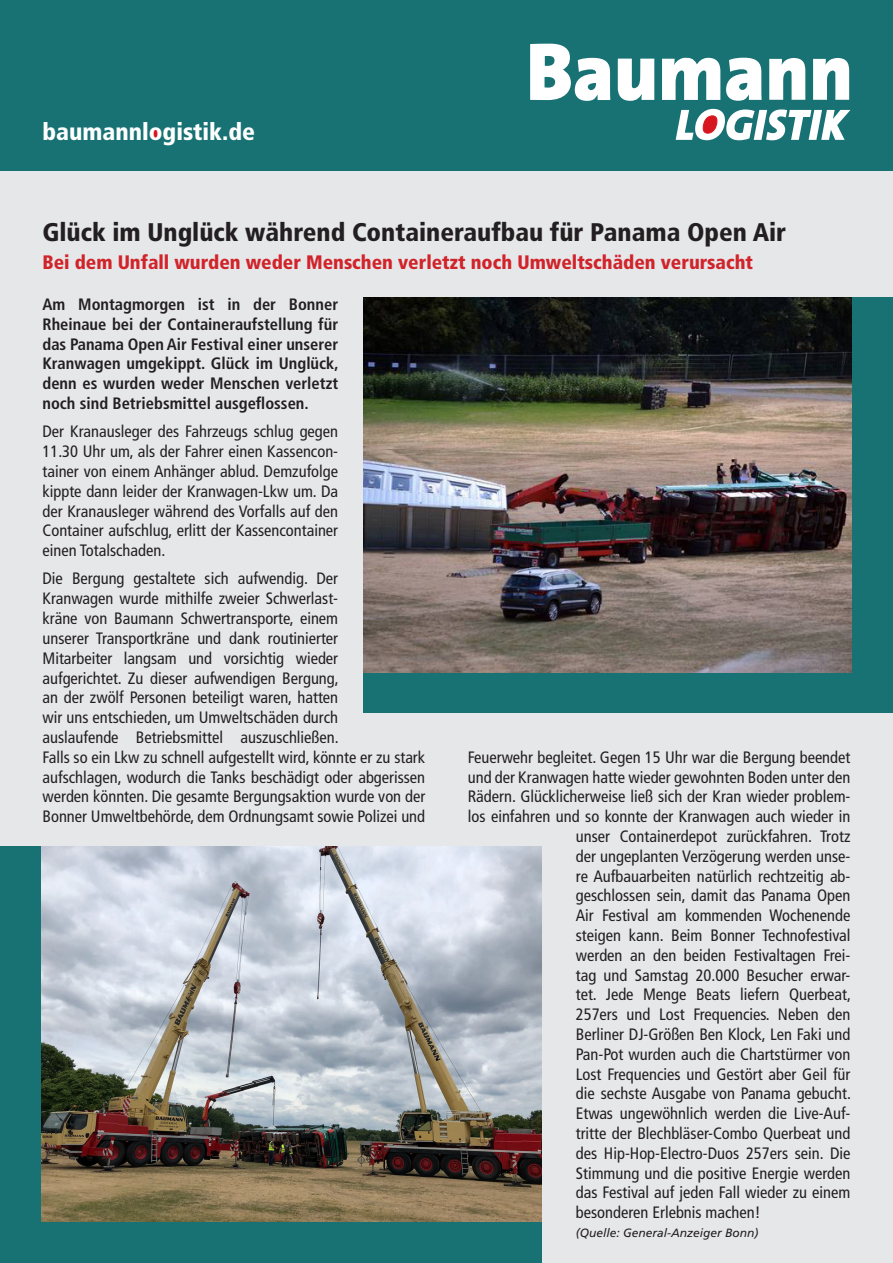
<style>
.page{position:relative;width:893px;height:1263px;background:#e6e7e9}
.page>*{position:absolute;margin:0;border:0;box-sizing:border-box;transform-origin:0 0}
.t1{font:900 condensed 25.5px "Frutiger LT";color:#231f20}
.t2{font:900 condensed 24px "Frutiger LT";color:#fff}
.t3{font:900 condensed 19.5px "Frutiger LT";color:#d1232a}
.t4{font:condensed 16.5px/19.8px "Frutiger LT";color:#231f20;text-align:justify}
.t5{font:700 condensed 16.5px/19.8px "Frutiger LT";color:#231f20;text-align:justify}
.t6{font:italic 12px "Frutiger LT";color:#231f20}
</style>
<div class="page">
<div style="left:0;top:0;width:893px;height:170px;background:#187274"></div>
<div style="left:153px;top:129px;width:6px;height:9px;background:#d7171f;border-radius:50%"></div>
<svg style="left:530px;top:44px;width:80px;height:57px"></svg>
<svg style="left:726px;top:58px;width:36px;height:43px"></svg>
<svg style="left:618px;top:59px;width:36px;height:42px"></svg>
<svg style="left:662px;top:58px;width:58px;height:42px"></svg>
<svg style="left:769px;top:58px;width:36px;height:42px;background:#d0e2e3"></svg>
<svg style="left:813px;top:58px;width:36px;height:42px"></svg>
<svg style="left:676px;top:110px;width:17px;height:30px"></svg>
<svg style="left:695px;top:109px;width:30px;height:31px"></svg>
<div style="left:703px;top:116px;width:14px;height:17px;background:#d7171f;border-radius:5px"></div>
<div style="left:703px;top:116px;width:14px;height:17px;border:1px solid #d7171f;border-radius:5px"></div>
<svg style="left:726px;top:109px;width:124px;height:31px"></svg>
<div style="left:364px;top:298px;width:529px;height:415px;background:#187274"></div>
<img style="left:364px;top:298px;width:487px;height:375px">
<div style="left:0;top:846px;width:542px;height:417px;background:#187274"></div>
<img style="left:42px;top:846px;width:500px;height:375px">
<p class="t2" style="left:43px;top:117px;width:214px">baumannlogistik.de</p>
<p class="t1" style="left:43px;top:217px;width:745px">Glück im Unglück während Containeraufbau für Panama Open Air</p>
<p class="t3" style="left:43px;top:250px;width:712px">Bei dem Unfall wurden weder Menschen verletzt noch Umweltschäden verursacht</p>
<p class="t5" style="left:43px;top:294px;width:298px">Am Montagmorgen ist in der Bonner Rheinaue bei der Containeraufstellung für das Panama Open Air Festival einer unserer Kranwagen umgekippt. Glück im Unglück, denn es wurden weder Menschen verletzt noch sind Betriebsmittel ausgeflossen.</p>
<p class="t4" style="left:43px;top:422px;width:297px">Der Kranausleger des Fahrzeugs schlug gegen 11.30 Uhr um, als der Fahrer einen Kassencon&shy;tainer von einem Anhänger ablud. Demzufolge kippte dann leider der Kranwagen-Lkw um. Da der Kranausleger während des Vorfalls auf den Container aufschlug, erlitt der Kassencontainer einen Totalschaden.</p>
<p class="t4" style="left:43px;top:569px;width:384px;text-align:left">Die Bergung gestaltete sich aufwendig. Der<br>Kranwagen wurde mithilfe zweier Schwerlast-<br>kräne von Baumann Schwertransporte, einem<br>unserer Transportkräne und dank routinierter<br>Mitarbeiter langsam und vorsichtig wieder<br>aufgerichtet. Zu dieser aufwendigen Bergung,<br>an der zwölf Personen beteiligt waren, hatten<br>wir uns entschieden, um Umweltschäden durch<br>auslaufende Betriebsmittel auszuschließen.<br>Falls so ein Lkw zu schnell aufgestellt wird, könnte er zu stark aufschlagen, wodurch die Tanks beschädigt oder abgerissen werden könnten. Die gesamte Bergungsaktion wurde von der Bonner Umweltbehörde, dem Ordnungsamt sowie Polizei und</p>
<p class="t4" style="left:468px;top:747px;width:384px">Feuerwehr begleitet. Gegen 15 Uhr war die Bergung beendet</p>
<p class="t4" style="left:468px;top:767px;width:384px">und der Kranwagen hatte wieder gewohnten Boden unter den</p>
<p class="t4" style="left:468px;top:787px;width:384px">Rädern. Glücklicherweise ließ sich der Kran wieder problem-</p>
<p class="t4" style="left:468px;top:807px;width:384px">los einfahren und so konnte der Kranwagen auch wieder in</p>
<p class="t4" style="left:576px;top:826px;width:276px">unser Containerdepot zurückfahren. Trotz</p>
<p class="t4" style="left:576px;top:846px;width:276px">der ungeplanten Verzögerung werden unse-</p>
<p class="t4" style="left:576px;top:866px;width:276px">re Aufbauarbeiten natürlich rechtzeitig ab-</p>
<p class="t4" style="left:576px;top:886px;width:276px">geschlossen sein, damit das Panama Open</p>
<p class="t4" style="left:576px;top:906px;width:276px">Air Festival am kommenden Wochenende</p>
<p class="t4" style="left:576px;top:925px;width:276px">steigen kann. Beim Bonner Technofestival</p>
<p class="t4" style="left:576px;top:945px;width:276px">werden an den beiden Festivaltagen Frei-</p>
<p class="t4" style="left:576px;top:965px;width:276px">tag und Samstag 20.000 Besucher erwar-</p>
<p class="t4" style="left:576px;top:985px;width:277px">tet. Jede Menge Beats liefern Querbeat,</p>
<p class="t4" style="left:576px;top:1005px;width:276px">257ers und Lost Frequencies. Neben den</p>
<p class="t4" style="left:576px;top:1024px;width:276px">Berliner DJ-Größen Ben Klock, Len Faki und</p>
<p class="t4" style="left:576px;top:1044px;width:276px">Pan-Pot wurden auch die Chartstürmer von</p>
<p class="t4" style="left:576px;top:1064px;width:276px">Lost Frequencies und Gestört aber Geil für</p>
<p class="t4" style="left:576px;top:1084px;width:277px">die sechste Ausgabe von Panama gebucht.</p>
<p class="t4" style="left:576px;top:1104px;width:276px">Etwas ungewöhnlich werden die Live-Auf-</p>
<p class="t4" style="left:576px;top:1123px;width:276px">tritte der Blechbläser-Combo Querbeat und</p>
<p class="t4" style="left:576px;top:1143px;width:276px">des Hip-Hop-Electro-Duos 257ers sein. Die</p>
<p class="t4" style="left:576px;top:1163px;width:276px">Stimmung und die positive Energie werden</p>
<p class="t4" style="left:576px;top:1183px;width:276px">das Festival auf jeden Fall wieder zu einem</p>
<p class="t4" style="left:576px;top:1203px;width:186px">besonderen Erlebnis machen!</p>
<p class="t6" style="left:576px;top:1225px;width:184px">(Quelle: General-Anzeiger Bonn)</p>
</div>
